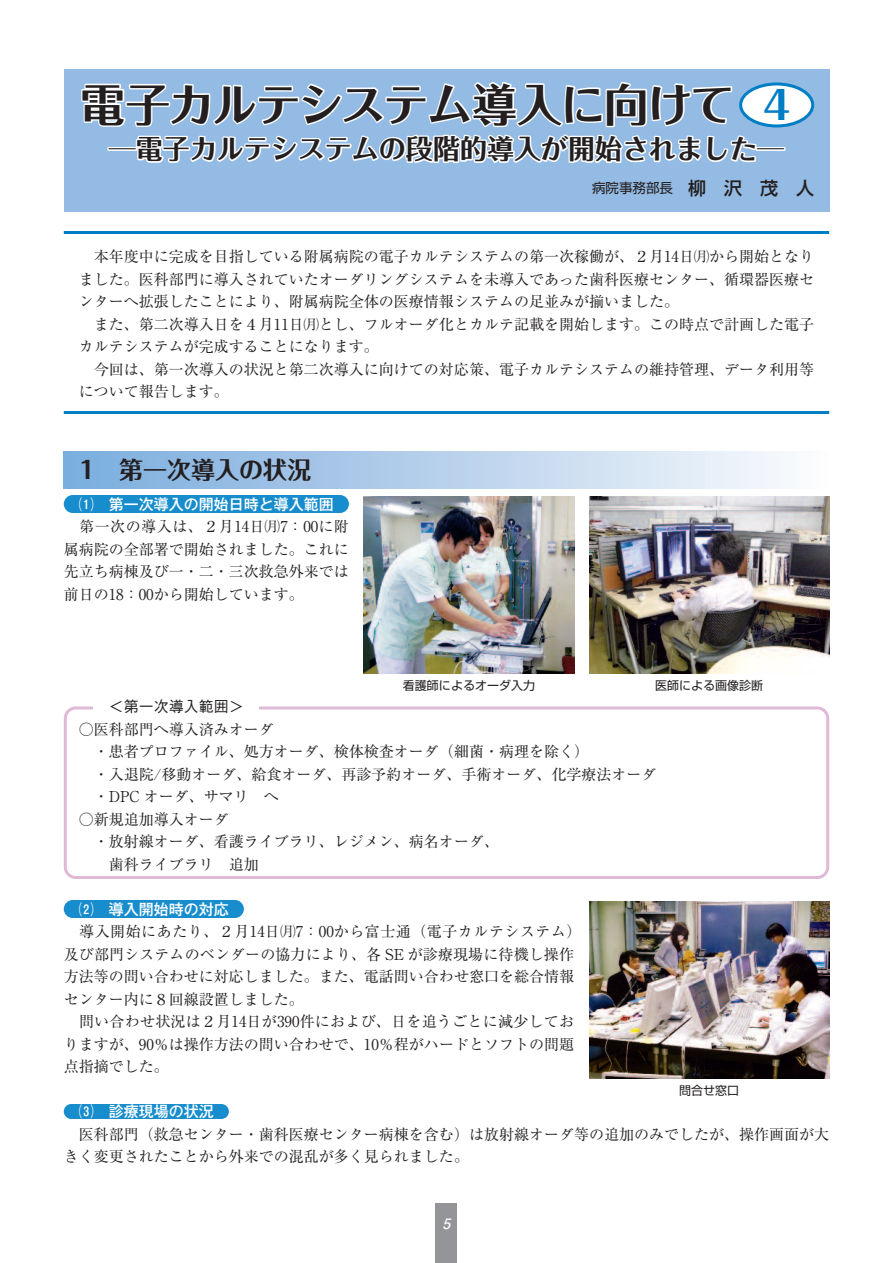
<style>
.page{position:relative;width:893px;height:1263px;background:#fff}
.page>*{position:absolute;margin:0;border:0;box-sizing:border-box;transform-origin:0 0}
.t1{font:45px "Folk Pro Bold 90 pv RKSJ H";letter-spacing:-.03em;color:#231f20}
.t2{font:39px "Folk Pro Bold 90 pv RKSJ H";color:#007ec5}
.t3{font:27px "Folk Pro Bold 90 pv RKSJ H";color:#231f20}
.t4{font:700 24px "Folk Pro";color:#231f20}
.t5{font:15px/22.5px "Ryumin Pr 6 N";color:#231f20}
.t6{font:500 15px "Gothic MB101 Pr 6 N";color:#fff}
.t7{font:500 15px "Gothic BBB Pr 6 N";color:#231f20}
.t8{font:italic 700 14.25px "Futo Go B101 Pro";color:#fff}
.t9{font:13.5px "Shin Go Pr 6 N";color:#231f20}
.t10{font:12px "Shin Go Pr 6 N";color:#231f20}
.s1{color:#fff}
.s2{font-weight:500;font-size:18px}
</style>
<div class="page">
<div style="left:436px;top:1203px;width:21px;height:60px;background:#939598"></div>
<div style="left:64px;top:1104px;width:165px;height:15px;background:#178dce;border-radius:8px"></div>
<div style="left:64px;top:900px;width:180px;height:18px;background:#178dce;border-radius:9px"></div>
<svg style="left:64px;top:706px;width:765px;height:173px"></svg>
<div style="left:94px;top:699px;width:165px;height:15px;background:#fff"></div>
<div style="left:64px;top:69px;width:765px;height:143px;background:#94bbe3"></div>
<svg style="left:739px;top:82px;width:75px;height:45px"></svg>
<hr style="left:64px;top:231px;width:765px;height:3px;background:#007ec5">
<hr style="left:64px;top:411px;width:765px;height:3px;background:#007ec5">
<div style="left:64px;top:452px;width:765px;height:37px;background:linear-gradient(to right,#79abdc,#fbfbfd)"></div>
<div style="left:64px;top:495px;width:285px;height:18px;background:#178dce;border-radius:9px"></div>
<img style="left:364px;top:496px;width:210px;height:178px">
<img style="left:589px;top:496px;width:240px;height:178px">
<img style="left:589px;top:902px;width:240px;height:176px">
<h1 class="t1" style="left:80px;top:66px;width:656px">電子カルテシステム導入に向けて</h1>
<h3 class="t3" style="left:109px;top:126px;width:676px"><span class="s1">─</span>電子カルテシステムの段階的導入が開始されました─</h3>
<h2 class="t2" style="left:763px;top:72px;width:28px">4</h2>
<p class="t9" style="left:592px;top:177px;width:223px">病院事務部長 <span class="s2">柳 沢 茂 人</span></p>
<p class="t5" style="left:79px;top:245px;width:736px;text-align:justify;text-indent:15px">本年度中に完成を目指している附属病院の電子カルテシステムの第一次稼働が、２月14日㈪から開始となりました。医科部門に導入されていたオーダリングシステムを未導入であった歯科医療センター、循環器医療センターへ拡張したことにより、附属病院全体の医療情報システムの足並みが揃いました。</p>
<p class="t5" style="left:79px;top:312px;width:736px;text-indent:15px">また、第二次導入日を４月11日㈪とし、フルオーダ化とカルテ記載を開始します。この時点で計画した電子カルテシステムが完成することになります。</p>
<p class="t5" style="left:79px;top:357px;width:736px;text-indent:15px">今回は、第一次導入の状況と第二次導入に向けての対応策、電子カルテシステムの維持管理、データ利用等について報告します。</p>
<h3 class="t4" style="left:79px;top:450px;width:234px">1 第一次導入の状況</h3>
<p class="t6" style="left:79px;top:492px;width:256px">⑴ 第一次導入の開始日時と導入範囲</p>
<p class="t5" style="left:64px;top:515px;width:287px;text-align:justify;text-indent:15px">第一次の導入は、２月14日㈪7：00に附属病院の全部署で開始されました。これに先立ち病棟及び一・二・三次救急外来では前日の18：00から開始しています。</p>
<p class="t10" style="left:403px;top:676px;width:133px">看護師によるオーダ入力</p>
<p class="t10" style="left:655px;top:676px;width:109px">医師による画像診断</p>
<p class="t7" style="left:109px;top:695px;width:136px">＜第一次導入範囲＞</p>
<p class="t5" style="left:94px;top:717px;width:564px;text-indent:-15px">○医科部門へ導入済みオーダ<br>・患者プロファイル、処方オーダ、検体検査オーダ（細菌・病理を除く）<br>・入退院/移動オーダ、給食オーダ、再診予約オーダ、手術オーダ、化学療法オーダ・DPC オーダ、サマリ へ</p>
<p class="t5" style="left:79px;top:807px;width:151px">○新規追加導入オーダ</p>
<p class="t5" style="left:94px;top:830px;width:406px">・放射線オーダ、看護ライブラリ、レジメン、病名オーダ、</p>
<p class="t5" style="left:109px;top:852px;width:151px">歯科ライブラリ 追加</p>
<p class="t6" style="left:79px;top:897px;width:151px">⑵ 導入開始時の対応</p>
<p class="t5" style="left:64px;top:920px;width:519px;text-indent:16px">導入開始にあたり、２月14日㈪7：00から富士通（電子カルテシステム）及び部門システムのベンダーの協力により、各 SE が診療現場に待機し操作方法等の問い合わせに対応しました。また、電話問い合わせ窓口を総合情報センター内に８回線設置しました。</p>
<p class="t5" style="left:64px;top:1010px;width:511px;text-align:justify;text-indent:15px">問い合わせ状況は２月14日が390件におよび、日を追うごとに減少しておりますが、90％は操作方法の問い合わせで、10％程がハードとソフトの問題点指摘でした。</p>
<p class="t6" style="left:79px;top:1099px;width:136px">⑶ 診療現場の状況</p>
<p class="t5" style="left:64px;top:1122px;width:766px;text-indent:15px">医科部門（救急センター・歯科医療センター病棟を含む）は放射線オーダ等の追加のみでしたが、操作画面が大きく変更されたことから外来での混乱が多く見られました。</p>
<p class="t10" style="left:679px;top:1081px;width:61px">問合せ窓口</p>
<p class="t8" style="left:442px;top:1212px;width:13px">5</p>
</div>
